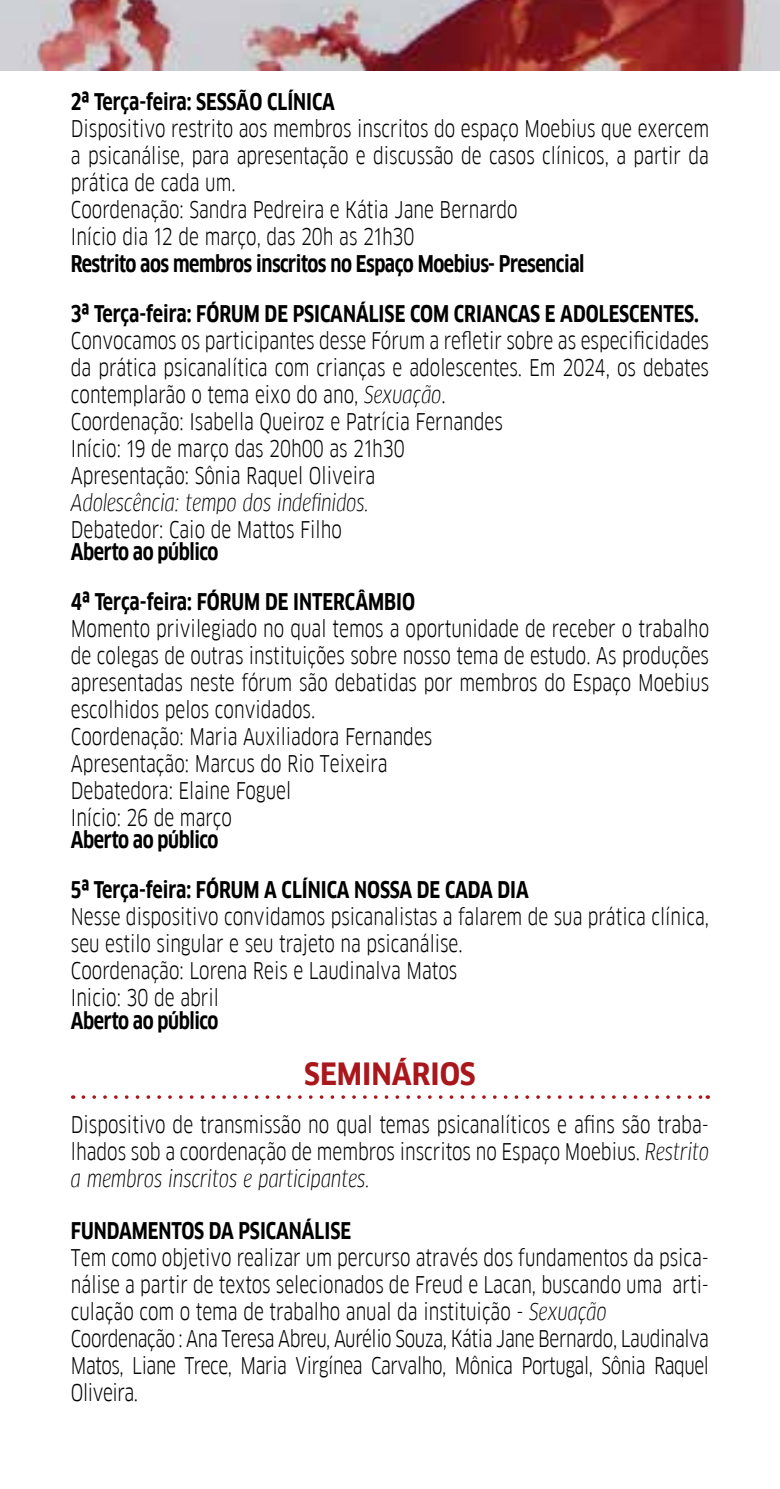
<style>
.page{position:relative;width:780px;height:1489px;background:#fff}
.page>*{position:absolute;margin:0;border:0;box-sizing:border-box;transform-origin:0 0}
.t1{font:700 30px "Goethe FF Clan";color:#a9161b}
.t2{font:22.5px/27px "Goethe FF Clan";color:#000;scale:.85 1}
.t3{font:700 22.5px "Goethe FF Clan";letter-spacing:-.015em;color:#000;scale:.85 1}
.t4{font:italic 22.5px "Goethe FF Clan";color:#000;scale:.85 1}
.s1{font-style:italic}
</style>
<div class="page">
<img style="left:0;top:0;width:780px;height:71px">
<svg style="left:83px;top:1095px;width:625px;height:3px"></svg>
<p class="t3" style="left:71px;top:89px;width:312px">2ª Terça-feira: SESSÃO CLÍNICA</p>
<p class="t2" style="left:71px;top:115px;width:752px">Dispositivo restrito aos membros inscritos do espaço Moebius que exercem a psicanálise, para apresentação e discussão de casos clínicos, a partir da prática de cada um.<br>Coordenação: Sandra Pedreira e Kátia Jane Bernardo<br>Início dia 12 de março, das 20h as 21h30</p>
<p class="t3" style="left:71px;top:251px;width:606px">Restrito aos membros inscritos no Espaço Moebius- Presencial</p>
<p class="t3" style="left:71px;top:300px;width:740px">3ª Terça-feira: FÓRUM DE PSICANÁLISE COM CRIANCAS E ADOLESCENTES.</p>
<p class="t2" style="left:71px;top:327px;width:752px">Convocamos os participantes desse Fórum a refletir sobre as especificidades da prática psicanalítica com crianças e adolescentes. Em 2024, os debates contemplarão o tema eixo do ano, <span class="s1">Sexuação</span>.<br>Coordenação: Isabella Queiroz e Patrícia Fernandes<br>Início: 19 de março das 20h00 as 21h30<br>Apresentação: Sônia Raquel Oliveira</p>
<p class="t4" style="left:71px;top:489px;width:352px">Adolescência: tempo dos indefinidos.</p>
<p class="t2" style="left:71px;top:516px;width:320px">Debatedor: Caio de Mattos Filho</p>
<p class="t3" style="left:71px;top:539px;width:175px">Aberto ao público</p>
<p class="t3" style="left:71px;top:588px;width:406px">4ª Terça-feira: FÓRUM DE INTERCÂMBIO</p>
<p class="t2" style="left:71px;top:615px;width:752px">Momento privilegiado no qual temos a oportunidade de receber o trabalho de colegas de outras instituições sobre nosso tema de estudo. As produções apresentadas neste fórum são debatidas por membros do Espaço Moebius escolhidos pelos convidados.<br>Coordenação: Maria Auxiliadora Fernandes<br>Apresentação: Marcus do Rio Teixeira<br>Debatedora: Elaine Foguel<br>Início: 26 de março</p>
<p class="t3" style="left:71px;top:827px;width:175px">Aberto ao público</p>
<p class="t3" style="left:71px;top:876px;width:540px">5ª Terça-feira: FÓRUM A CLÍNICA NOSSA DE CADA DIA</p>
<p class="t2" style="left:71px;top:903px;width:752px">Nesse dispositivo convidamos psicanalistas a falarem de sua prática clínica, seu estilo singular e seu trajeto na psicanálise.<br>Coordenação: Lorena Reis e Laudinalva Matos<br>Inicio: 30 de abril</p>
<p class="t3" style="left:71px;top:1007px;width:175px">Aberto ao público</p>
<h1 class="t1" style="left:304px;top:1056px;width:173px">SEMINÁRIOS</h1>
<p class="t2" style="left:71px;top:1111px;width:752px;text-align:justify">Dispositivo de transmissão no qual temas psicanalíticos e afins são traba&shy;lhados sob a coordenação de membros inscritos no Espaço Moebius. <span class="s1">Restrito a membros inscritos e participantes.</span></p>
<p class="t3" style="left:71px;top:1217px;width:331px">FUNDAMENTOS DA PSICANÁLISE</p>
<p class="t2" style="left:71px;top:1244px;width:752px">Tem como objetivo realizar um percurso através dos fundamentos da psica&shy;nálise a partir de textos selecionados de Freud e Lacan, buscando uma arti&shy;culação com o tema de trabalho anual da instituição - <span class="s1">Sexuação </span>Coordenação : Ana Teresa Abreu, Aurélio Souza, Kátia Jane Bernardo, Laudinalva Matos, Liane Trece, Maria Virgínea Carvalho, Mônica Portugal, Sônia Raquel Oliveira.</p>
</div>
